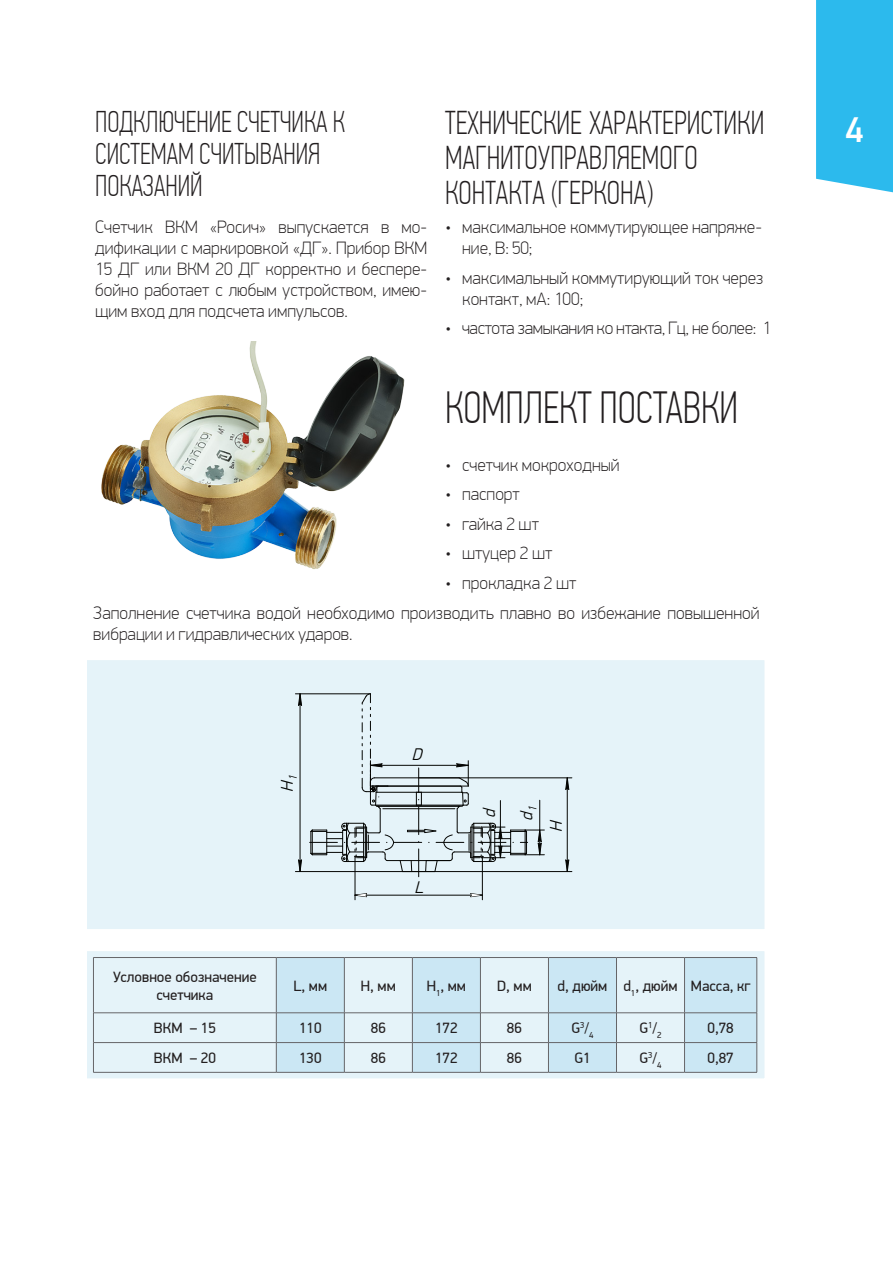
<style>
.page{position:relative;width:893px;height:1263px;background:#fff}
.page>*{position:absolute;margin:0;border:0;box-sizing:border-box;transform-origin:0 0}
.t1{font:100 45px "PF Din Text Comp Pro";color:#231f20}
.t2{font:500 36px "PF Din Display Pro";color:#fff}
.t3{font:100 33px/35.1px "PF Din Text Comp Pro";color:#231f20}
.t4{font:100 30px/32.1px "PF Din Text Comp Pro";color:#231f20}
.наборный{font:100 18px/21px "PF Din Display Pro";color:#231f20}
.наборный-2{font:100 18px "PF Din Display Pro";letter-spacing:-.02em;color:#231f20}
.t5{font:italic 300 16.95px "PF Din Display Pro";color:#040503}
.t6{font:15px/18px "PF Din Display Pro";color:#231f20;text-align:center}
</style>
<div class="page">
<div style="left:816px;top:0;width:77px;height:193px;background:#2cbaed"></div>
<div style="left:84px;top:657px;width:683px;height:275px;background:#e5f3f9;border:3px solid #fff"></div>
<div style="left:84px;top:948px;width:683px;height:133px;background:#e5f3f9;border:3px solid #fff"></div>
<svg style="left:277px;top:958px;width:480px;height:114px;fill:#cbe7f4"></svg>
<hr style="left:93px;top:957px;width:183px;height:1px;background:#656568">
<hr style="left:93px;top:958px;width:1px;height:54px;background:#656568">
<hr style="left:276px;top:957px;width:68px;height:1px;background:#656568">
<hr style="left:276px;top:958px;width:1px;height:54px;background:#656568">
<hr style="left:344px;top:957px;width:68px;height:1px;background:#656568">
<hr style="left:344px;top:958px;width:1px;height:54px;background:#656568">
<hr style="left:412px;top:957px;width:68px;height:1px;background:#656568">
<hr style="left:412px;top:958px;width:1px;height:54px;background:#656568">
<hr style="left:480px;top:957px;width:68px;height:1px;background:#656568">
<hr style="left:480px;top:958px;width:1px;height:54px;background:#656568">
<hr style="left:548px;top:957px;width:68px;height:1px;background:#656568">
<hr style="left:548px;top:958px;width:1px;height:54px;background:#656568">
<hr style="left:616px;top:957px;width:68px;height:1px;background:#656568">
<hr style="left:616px;top:958px;width:1px;height:54px;background:#656568">
<hr style="left:93px;top:1012px;width:183px;height:1px;background:#656568">
<hr style="left:276px;top:1012px;width:68px;height:1px;background:#656568">
<hr style="left:344px;top:1012px;width:68px;height:1px;background:#656568">
<hr style="left:412px;top:1012px;width:68px;height:1px;background:#656568">
<hr style="left:480px;top:1012px;width:68px;height:1px;background:#656568">
<hr style="left:548px;top:1012px;width:68px;height:1px;background:#656568">
<hr style="left:616px;top:1012px;width:68px;height:1px;background:#656568">
<hr style="left:93px;top:1042px;width:183px;height:1px;background:#656568">
<svg style="left:93px;top:1013px;width:1px;height:59px"></svg>
<hr style="left:276px;top:1042px;width:68px;height:1px;background:#656568">
<svg style="left:276px;top:1013px;width:1px;height:59px"></svg>
<hr style="left:344px;top:1042px;width:68px;height:1px;background:#656568">
<svg style="left:344px;top:1013px;width:1px;height:59px"></svg>
<hr style="left:412px;top:1042px;width:68px;height:1px;background:#656568">
<svg style="left:412px;top:1013px;width:1px;height:59px"></svg>
<hr style="left:480px;top:1042px;width:68px;height:1px;background:#656568">
<svg style="left:480px;top:1013px;width:1px;height:59px"></svg>
<hr style="left:548px;top:1042px;width:68px;height:1px;background:#656568">
<svg style="left:548px;top:1013px;width:1px;height:59px"></svg>
<hr style="left:616px;top:1042px;width:68px;height:1px;background:#656568">
<svg style="left:616px;top:1013px;width:1px;height:59px"></svg>
<hr style="left:93px;top:1072px;width:183px;height:1px;background:#656568">
<hr style="left:276px;top:1072px;width:68px;height:1px;background:#656568">
<hr style="left:344px;top:1072px;width:68px;height:1px;background:#656568">
<hr style="left:412px;top:1072px;width:68px;height:1px;background:#656568">
<hr style="left:480px;top:1072px;width:68px;height:1px;background:#656568">
<hr style="left:548px;top:1072px;width:68px;height:1px;background:#656568">
<hr style="left:616px;top:1072px;width:68px;height:1px;background:#656568">
<hr style="left:684px;top:957px;width:73px;height:1px;background:#656568">
<hr style="left:684px;top:958px;width:1px;height:54px;background:#656568">
<hr style="left:757px;top:958px;width:1px;height:54px;background:#656568">
<hr style="left:684px;top:1012px;width:73px;height:1px;background:#656568">
<hr style="left:684px;top:1042px;width:73px;height:1px;background:#656568">
<svg style="left:684px;top:1013px;width:1px;height:59px"></svg>
<svg style="left:757px;top:1013px;width:1px;height:59px"></svg>
<hr style="left:684px;top:1072px;width:73px;height:1px;background:#656568">
<img style="left:101px;top:342px;width:304px;height:227px">
<svg style="left:298px;top:859px;width:4px;height:12px"></svg>
<svg style="left:298px;top:694px;width:4px;height:12px"></svg>
<hr style="left:300px;top:694px;width:1px;height:177px;background:#040503">
<hr style="left:295px;top:871px;width:124px;height:1px;background:#040503">
<hr style="left:295px;top:693px;width:75px;height:1px;background:#040503">
<hr style="left:482px;top:856px;width:1px;height:44px;background:#040503">
<hr style="left:355px;top:856px;width:1px;height:44px;background:#040503">
<hr style="left:357px;top:895px;width:123px;height:1px;background:#040503">
<svg style="left:470px;top:893px;width:13px;height:4px"></svg>
<svg style="left:354px;top:893px;width:13px;height:4px"></svg>
<svg style="left:565px;top:778px;width:5px;height:12px"></svg>
<svg style="left:565px;top:859px;width:5px;height:12px"></svg>
<hr style="left:567px;top:778px;width:1px;height:93px;background:#040503">
<hr style="left:419px;top:777px;width:153px;height:1px;background:#040503">
<hr style="left:419px;top:871px;width:153px;height:1px;background:#040503">
<svg style="left:310px;top:693px;width:234px;height:184px"></svg>
<p class="t4" style="left:95px;top:105px;width:251px">ПОДКЛЮЧЕНИЕ СЧЕТЧИКА К<br>СИСТЕМАМ СЧИТЫВАНИЯ<br>ПОКАЗАНИЙ</p>
<p class="наборный" style="left:95px;top:217px;width:333px;text-align:justify">Счетчик ВКМ «Росич» выпускается в мо&shy;дификации с маркировкой «ДГ». Прибор ВКМ 15 ДГ или ВКМ 20 ДГ корректно и беспере&shy;бойно работает с любым устройством, имею&shy;щим вход для подсчета импульсов.</p>
<p class="t3" style="left:445px;top:105px;width:321px">ТЕХНИЧЕСКИЕ ХАРАКТЕРИСТИКИ<br>МАГНИТОУПРАВЛЯЕМОГО<br>КОНТАКТА (ГЕРКОНА)</p>
<p class="наборный" style="left:462px;top:217px;width:301px;text-indent:-17px">• максимальное коммутирующее напряже&shy;ние, В: 50;</p>
<p class="наборный" style="left:462px;top:267px;width:303px;text-indent:-17px">• максимальный коммутирующий ток через контакт, мА: 100;</p>
<p class="наборный-2" style="left:445px;top:318px;width:327px">• частота замыкания ко нтакта, Гц, не более: 1</p>
<p class="t1" style="left:445px;top:382px;width:294px">КОМПЛЕКТ ПОСТАВКИ</p>
<p class="наборный" style="left:445px;top:454px;width:176px">• cчетчик мокроходный</p>
<p class="наборный" style="left:445px;top:484px;width:76px">• паспорт</p>
<p class="наборный" style="left:445px;top:513px;width:95px">• гайка 2 шт</p>
<p class="наборный" style="left:445px;top:543px;width:109px">• штуцер 2 шт</p>
<p class="наборный" style="left:445px;top:572px;width:133px">• прокладка 2 шт</p>
<p class="наборный" style="left:93px;top:603px;width:668px">Заполнение счетчика водой необходимо производить плавно во избежание повышенной вибрации и гидравлических ударов.</p>
<p class="t5" style="left:277px;top:792px;width:22px;rotate:-90deg">Н<sub>1</sub></p>
<p class="t5" style="left:412px;top:744px;width:17px">D</p>
<p class="t5" style="left:414px;top:877px;width:15px">L</p>
<p class="t5" style="left:480px;top:818px;width:15px;rotate:-90deg">d</p>
<p class="t5" style="left:517px;top:821px;width:19px;rotate:-90deg">d<sub>1</sub></p>
<p class="t5" style="left:546px;top:832px;width:17px;rotate:-90deg">H</p>
<p class="t6" style="left:113px;top:968px;width:145px">Условное обозначение счетчика</p>
<p class="t6" style="left:294px;top:977px;width:35px">L, мм</p>
<p class="t6" style="left:361px;top:977px;width:36px">Н, мм</p>
<p class="t6" style="left:427px;top:977px;width:41px">H<sub>1</sub>, мм</p>
<p class="t6" style="left:497px;top:977px;width:36px">D, мм</p>
<p class="t6" style="left:558px;top:977px;width:51px">d, дюйм</p>
<p class="t6" style="left:623px;top:977px;width:56px">d<sub>1</sub>, дюйм</p>
<p class="t6" style="left:691px;top:977px;width:61px">Масса, кг</p>
<p class="t6" style="left:154px;top:1019px;width:63px">ВКМ – 15</p>
<p class="t6" style="left:299px;top:1019px;width:24px">110</p>
<p class="t6" style="left:371px;top:1019px;width:16px">86</p>
<p class="t6" style="left:435px;top:1019px;width:24px">172</p>
<p class="t6" style="left:507px;top:1019px;width:16px">86</p>
<p class="t6" style="left:571px;top:1019px;width:24px">G<sup>3</sup>/<sub>4</sub></p>
<p class="t6" style="left:639px;top:1019px;width:24px">G<sup>1</sup>/<sub>2</sub></p>
<p class="t6" style="left:707px;top:1019px;width:28px">0,78</p>
<p class="t6" style="left:154px;top:1049px;width:63px">ВКМ – 20</p>
<p class="t6" style="left:299px;top:1049px;width:24px">130</p>
<p class="t6" style="left:371px;top:1049px;width:16px">86</p>
<p class="t6" style="left:435px;top:1049px;width:24px">172</p>
<p class="t6" style="left:507px;top:1049px;width:16px">86</p>
<p class="t6" style="left:574px;top:1049px;width:18px">G1</p>
<p class="t6" style="left:639px;top:1049px;width:24px">G<sup>3</sup>/<sub>4</sub></p>
<p class="t6" style="left:707px;top:1049px;width:28px">0,87</p>
<p class="t2" style="left:845px;top:108px;width:20px">4</p>
</div>
